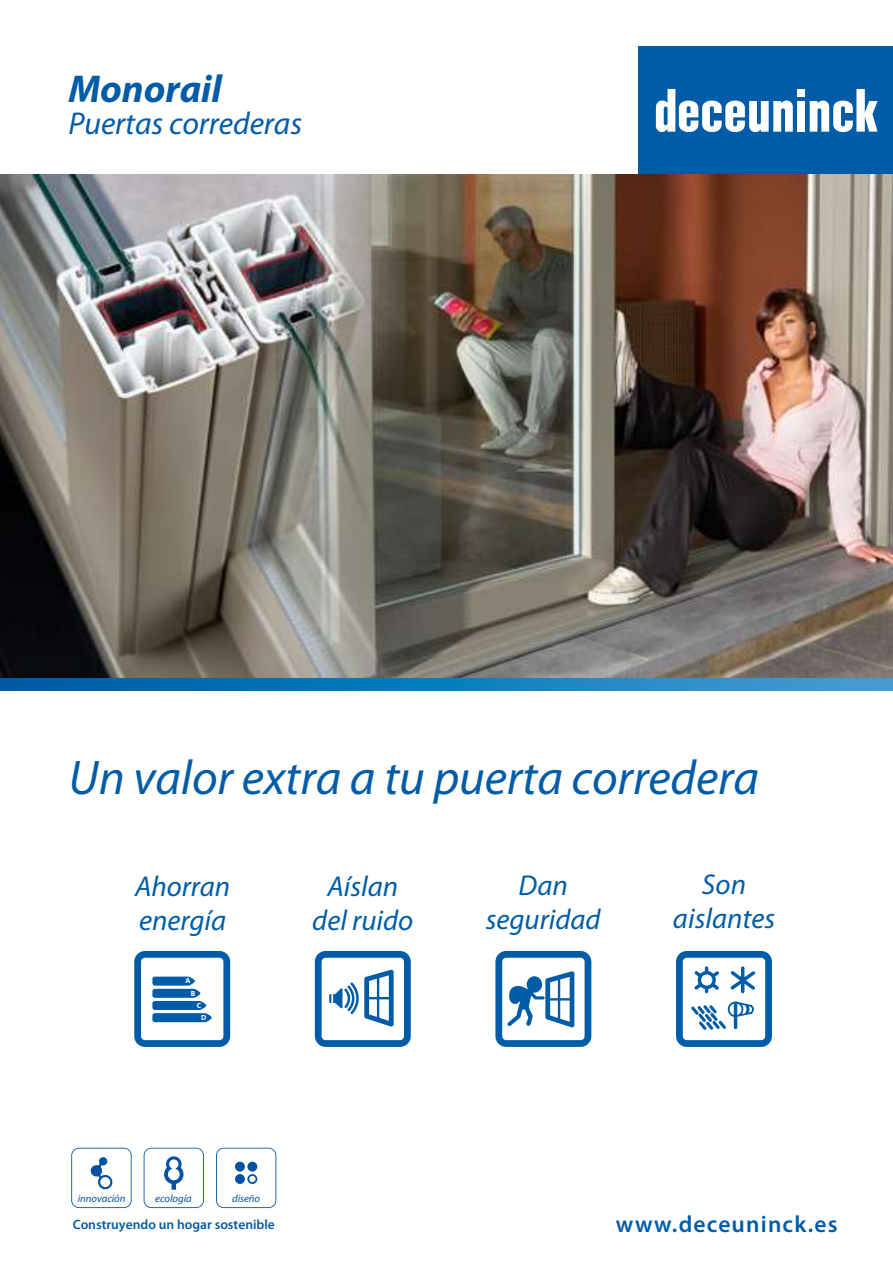
<style>
.page{position:relative;width:893px;height:1263px;background:#fff}
.page>*{position:absolute;margin:0;border:0;box-sizing:border-box;transform-origin:0 0}
.t1{font:italic 48.9px "Myriad Pro";color:#005ca7}
.t2{font:italic 700 38.85px "Myriad Pro";color:#005ca7}
.t3{font:italic 31.65px "Myriad Pro";color:#005ca7}
.t4{font:italic 28.8px/34.5px "Myriad Pro";color:#005ca7;text-align:center}
.t5{font:600 23.55px "Myriad Pro";letter-spacing:.05em;color:#005ca7}
.t6{font:600 13.5px "Myriad Pro";color:#005ca7}
.t7{font:italic 10.65px "Myriad Pro";color:#0051a4}
.t8{font:700 7.5px "Myriad Pro";color:#fff}
</style>
<div class="page">
<div style="left:639px;top:46px;width:254px;height:128px;background:#005ca7"></div>
<div style="left:797px;top:101px;width:8px;height:31px;background:#fff"></div>
<div style="left:797px;top:89px;width:8px;height:8px;background:#fff"></div>
<svg style="left:656px;top:89px;width:137px;height:44px"></svg>
<svg style="left:810px;top:89px;width:67px;height:43px"></svg>
<svg style="left:216px;top:1148px;width:60px;height:60px"></svg>
<svg style="left:144px;top:1148px;width:60px;height:60px"></svg>
<svg style="left:71px;top:1148px;width:61px;height:60px"></svg>
<svg style="left:134px;top:951px;width:96px;height:96px"></svg>
<svg style="left:315px;top:951px;width:96px;height:96px"></svg>
<svg style="left:676px;top:951px;width:96px;height:96px"></svg>
<svg style="left:495px;top:951px;width:96px;height:96px"></svg>
<img style="left:0;top:174px;width:893px;height:504px">
<svg style="left:0;top:678px;width:893px;height:13px;background:#157cbc"></svg>
<h2 class="t2" style="left:68px;top:63px;width:155px">Monorail</h2>
<p class="t3" style="left:68px;top:104px;width:235px">Puertas correderas</p>
<h1 class="t1" style="left:68px;top:747px;width:692px">Un valor extra a tu puerta corredera</h1>
<p class="t4" style="left:135px;top:868px;width:97px;text-align:left">Ahorran energía</p>
<p class="t8" style="left:185px;top:976px;width:6px">A</p>
<p class="t8" style="left:191px;top:988px;width:6px">B</p>
<p class="t8" style="left:197px;top:1000px;width:6px">C</p>
<p class="t8" style="left:201px;top:1012px;width:7px">D</p>
<p class="t4" style="left:312px;top:868px;width:102px">Aíslan del ruido</p>
<p class="t4" style="left:673px;top:866px;width:104px">Son aislantes</p>
<p class="t4" style="left:486px;top:867px;width:116px">Dan seguridad</p>
<p class="t7" style="left:78px;top:1192px;width:49px">innovación</p>
<p class="t7" style="left:155px;top:1192px;width:38px">ecología</p>
<p class="t7" style="left:232px;top:1192px;width:30px">diseño</p>
<p class="t6" style="left:73px;top:1216px;width:204px">Construyendo un hogar sostenible</p>
<p class="t5" style="left:616px;top:1209px;width:223px">www.deceuninck.es</p>
</div>
